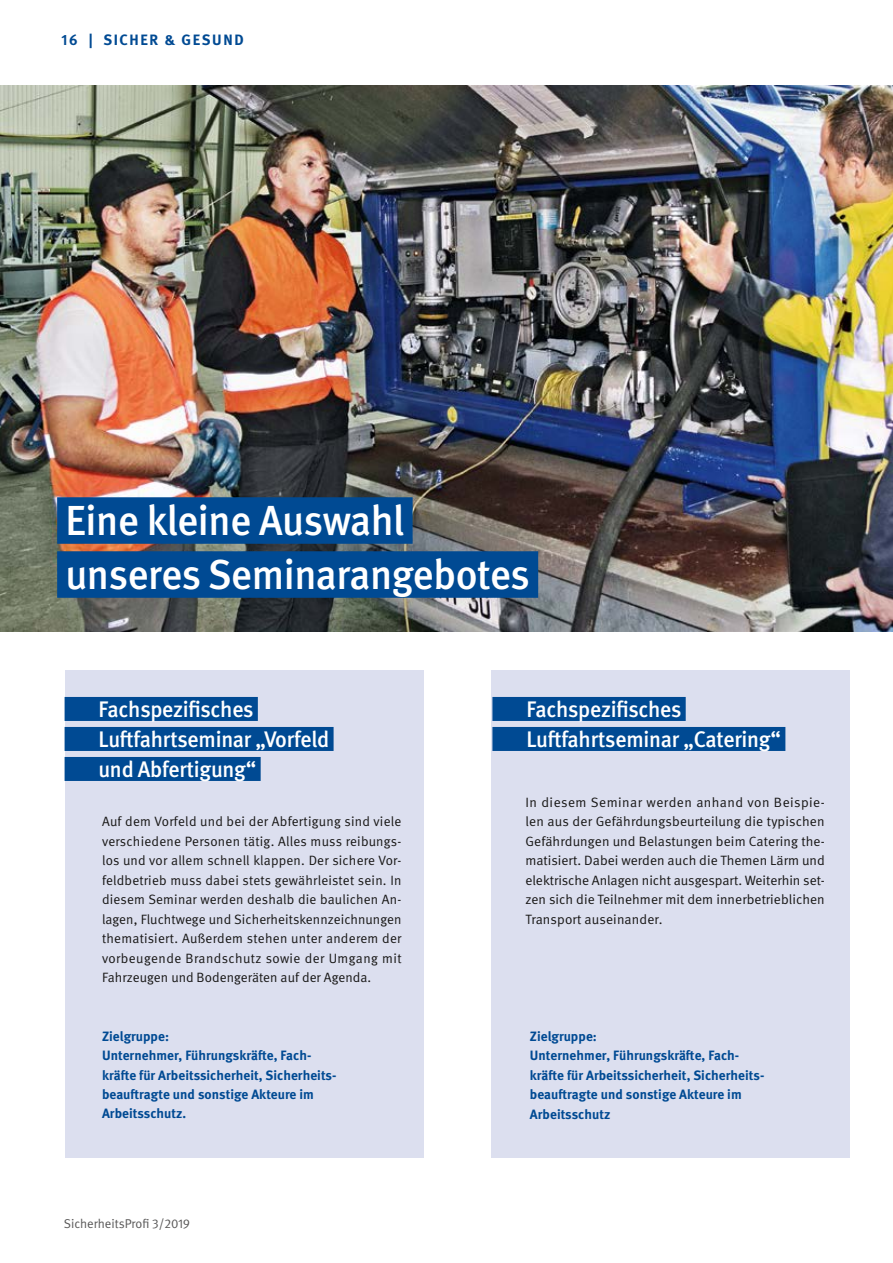
<style>
.page{position:relative;width:893px;height:1263px;background:#fff}
.page>*{position:absolute;margin:0;border:0;box-sizing:border-box;transform-origin:0 0}
.t1{font:500 42px/54px "DGUV Meta";letter-spacing:-.01em;color:#fff}
.t2{font:500 22.5px/30px "DGUV Meta";letter-spacing:-.01em;color:#fff}
.t3{font:700 15px "DGUV Meta";letter-spacing:.11em;color:#004a93}
.t4{font:13.5px/19.5px "DGUV Meta";letter-spacing:.005em;color:#181716;text-align:justify}
.t5{font:700 13.5px/19.5px "DGUV Meta";letter-spacing:.005em;color:#004a93}
.t6{font:12.75px "DGUV Meta";color:#585757}
</style>
<div class="page">
<div style="left:65px;top:670px;width:358px;height:487px;background:#dcdfef"></div>
<div style="left:491px;top:670px;width:359px;height:487px;background:#dcdfef"></div>
<img style="left:0;top:85px;width:893px;height:546px">
<div style="left:65px;top:697px;width:193px;height:24px;background:#004a93"></div>
<div style="left:65px;top:727px;width:269px;height:24px;background:#004a93"></div>
<div style="left:65px;top:757px;width:196px;height:24px;background:#004a93"></div>
<div style="left:492px;top:697px;width:194px;height:24px;background:#004a93"></div>
<div style="left:492px;top:727px;width:293px;height:24px;background:#004a93"></div>
<div style="left:57px;top:497px;width:356px;height:47px;background:#004a93"></div>
<div style="left:57px;top:551px;width:481px;height:47px;background:#004a93"></div>
<p class="t3" style="left:62px;top:31px;width:183px">16 | SICHER &amp; GESUND</p>
<h1 class="t1" style="left:66px;top:495px;width:465px">Eine kleine Auswahl unseres Seminarangebotes</h1>
<h2 class="t2" style="left:99px;top:695px;width:232px">Fachspezifisches<br>Luftfahrtseminar „Vorfeld und Abfertigung“</h2>
<p class="t4" style="left:102px;top:812px;width:301px">Auf dem Vorfeld und bei der Abfertigung sind viele verschiedene Personen tätig. Alles muss reibungs&shy;los und vor allem schnell klappen. Der sichere Vor&shy;feldbetrieb muss dabei stets gewährleistet sein. In diesem Seminar werden deshalb die baulichen An&shy;lagen, Fluchtwege und Sicherheitskennzeichnungen thematisiert. Außerdem stehen unter anderem der vorbeugende Brandschutz sowie der Umgang mit Fahrzeugen und Bodengeräten auf der Agenda.</p>
<p class="t5" style="left:102px;top:1026px;width:236px">Zielgruppe:<br>Unternehmer, Führungskräfte, Fach&shy;kräfte für Arbeitssicherheit, Sicherheits&shy;beauftragte und sonstige Akteure im<br>Arbeitsschutz.</p>
<p class="t6" style="left:64px;top:1216px;width:128px">SicherheitsProfi 3/2019</p>
<h2 class="t2" style="left:526px;top:695px;width:256px">Fachspezifisches<br>Luftfahrtseminar „Catering“</h2>
<p class="t4" style="left:525px;top:792px;width:301px">In diesem Seminar werden anhand von Beispie&shy;len aus der Gefährdungsbeurteilung die typischen Gefährdungen und Belastungen beim Catering the&shy;matisiert. Dabei werden auch die Themen Lärm und elektrische Anlagen nicht ausgespart. Weiterhin set&shy;zen sich die Teilnehmer mit dem innerbetrieblichen Transport auseinander.</p>
<p class="t5" style="left:530px;top:1026px;width:236px">Zielgruppe:<br>Unternehmer, Führungskräfte, Fach&shy;kräfte für Arbeitssicherheit, Sicherheits&shy;beauftragte und sonstige Akteure im<br>Arbeitsschutz</p>
</div>
